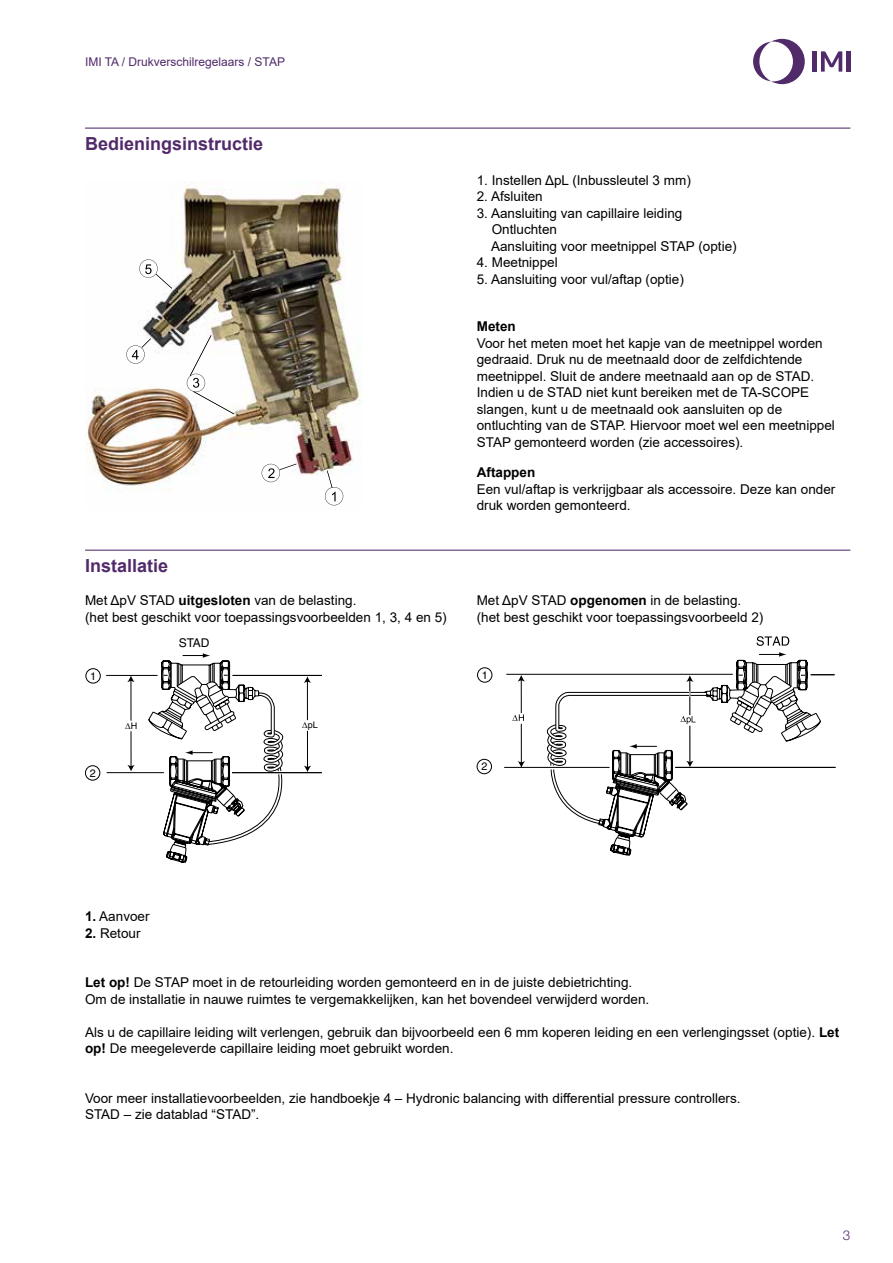
<style>
.page{position:relative;width:893px;height:1263px;background:#fff}
.page>*{position:absolute;margin:0;border:0;box-sizing:border-box;transform-origin:0 0}
.t1{font:700 18px "Arial";color:#512a6a}
.t2{font:13.5px/16.5px "Arial";color:#000}
.t3{font:700 13.5px "Arial";color:#000}
.t4{font:300 13.5px "Helvetica Neue LTW1 G";color:#512a6a}
.t5{font:12px "Arial";color:#512a6a}
.t6{font:12px "Helvetica";color:#000}
.t7{font:10.8px "Helvetica";color:#000}
.t8{font:9px "Helvetica";color:#000}
.s1{font-weight:700}
</style>
<div class="page">
<svg style="left:753px;top:39px;width:52px;height:45px"></svg>
<hr style="left:813px;top:51px;width:4px;height:21px;background:#512a6a">
<hr style="left:846px;top:51px;width:4px;height:21px;background:#512a6a">
<svg style="left:821px;top:51px;width:21px;height:21px"></svg>
<hr style="left:85px;top:128px;width:765px;height:1px;background:#512a6a">
<hr style="left:85px;top:550px;width:765px;height:1px;background:#512a6a">
<img style="left:86px;top:181px;width:276px;height:325px">
<img style="left:325px;top:487px;width:18px;height:18px">
<img style="left:262px;top:464px;width:18px;height:18px">
<img style="left:139px;top:259px;width:19px;height:19px">
<img style="left:279px;top:464px;width:18px;height:6px">
<img style="left:126px;top:345px;width:19px;height:19px">
<img style="left:187px;top:374px;width:18px;height:18px">
<img style="left:156px;top:274px;width:16px;height:15px">
<svg style="left:132px;top:338px;width:19px;height:21px"></svg>
<img style="left:190px;top:335px;width:21px;height:41px">
<img style="left:193px;top:391px;width:41px;height:23px">
<img style="left:327px;top:470px;width:5px;height:18px">
<hr style="left:107px;top:772px;width:57px;height:1px;background:#000">
<hr style="left:106px;top:675px;width:52px;height:1px;background:#000">
<hr style="left:131px;top:680px;width:1px;height:87px;background:#000">
<svg style="left:127px;top:675px;width:8px;height:7px"></svg>
<svg style="left:127px;top:765px;width:8px;height:6px"></svg>
<div style="left:122px;top:721px;width:20px;height:10px;background:#fff"></div>
<hr style="left:233px;top:675px;width:89px;height:1px;background:#000">
<hr style="left:307px;top:681px;width:1px;height:86px;background:#000">
<svg style="left:304px;top:676px;width:7px;height:7px"></svg>
<svg style="left:304px;top:766px;width:7px;height:6px"></svg>
<div style="left:298px;top:720px;width:17px;height:11px;background:#fff"></div>
<svg style="left:148px;top:653px;width:150px;height:210px"></svg>
<hr style="left:232px;top:772px;width:90px;height:1px;background:#000">
<div style="left:85px;top:668px;width:16px;height:15px;border:1px solid #000;border-radius:50%"></div>
<div style="left:85px;top:765px;width:15px;height:15px;border:1px solid #000;border-radius:50%"></div>
<hr style="left:506px;top:674px;width:227px;height:1px;background:#000">
<hr style="left:521px;top:676px;width:1px;height:87px;background:#000">
<svg style="left:518px;top:675px;width:7px;height:6px"></svg>
<svg style="left:518px;top:761px;width:7px;height:6px"></svg>
<div style="left:512px;top:713px;width:20px;height:11px;background:#fff"></div>
<hr style="left:504px;top:767px;width:106px;height:1px;background:#000">
<svg style="left:757px;top:636px;width:32px;height:10px"></svg>
<svg style="left:512px;top:714px;width:12px;height:7px"></svg>
<svg style="left:540px;top:652px;width:295px;height:203px"></svg>
<div style="left:477px;top:667px;width:15px;height:15px;border:1px solid #000;border-radius:50%"></div>
<div style="left:477px;top:759px;width:15px;height:15px;border:1px solid #000;border-radius:50%"></div>
<p class="t5" style="left:85px;top:54px;width:202px">IMI TA / Drukverschilregelaars / STAP</p>
<h1 class="t1" style="left:85px;top:131px;width:180px">Bedieningsinstructie</h1>
<p class="t2" style="left:477px;top:172px;width:216px">1. Instellen ΔpL (Inbussleutel 3 mm)</p>
<p class="t2" style="left:477px;top:188px;width:68px">2. Afsluiten</p>
<p class="t2" style="left:491px;top:205px;width:247px;text-indent:-14px">3. Aansluiting van capillaire leiding<br>Ontluchten<br>Aansluiting voor meetnippel STAP (optie)</p>
<p class="t2" style="left:477px;top:254px;width:83px">4. Meetnippel</p>
<p class="t2" style="left:477px;top:271px;width:209px">5. Aansluiting voor vul/aftap (optie)</p>
<p class="t3" style="left:477px;top:317px;width:41px">Meten</p>
<p class="t2" style="left:477px;top:335px;width:360px">Voor het meten moet het kapje van de meetnippel worden gedraaid. Druk nu de meetnaald door de zelfdichtende meetnippel. Sluit de andere meetnaald aan op de STAD.<br>Indien u de STAD niet kunt bereiken met de TA-SCOPE slangen, kunt u de meetnaald ook aansluiten op de ontluchting van de STAP. Hiervoor moet wel een meetnippel STAP gemonteerd worden (zie accessoires).</p>
<p class="t3" style="left:477px;top:463px;width:60px">Aftappen</p>
<p class="t2" style="left:477px;top:481px;width:360px">Een vul/aftap is verkrijgbaar als accessoire. Deze kan onder druk worden gemonteerd.</p>
<h1 class="t1" style="left:85px;top:553px;width:85px">Installatie</h1>
<p class="t2" style="left:85px;top:592px;width:363px">Met ΔpV STAD <span class="s1">uitgesloten</span> van de belasting.<br>(het best geschikt voor toepassingsvoorbeelden 1, 3, 4 en 5)</p>
<p class="t2" style="left:477px;top:592px;width:288px">Met ΔpV STAD <span class="s1">opgenomen</span> in de belasting. (het best geschikt voor toepassingsvoorbeeld 2)</p>
<p class="t7" style="left:90px;top:669px;width:8px">1</p>
<p class="t7" style="left:90px;top:766px;width:8px">2</p>
<p class="t6" style="left:179px;top:635px;width:32px">STAD</p>
<p class="t8" style="left:125px;top:721px;width:14px">∆H</p>
<p class="t8" style="left:302px;top:720px;width:17px">∆pL</p>
<p class="t7" style="left:482px;top:668px;width:8px">1</p>
<p class="t7" style="left:481px;top:760px;width:8px">2</p>
<p class="t2" style="left:85px;top:908px;width:66px"><span class="s1">1.</span> Aanvoer</p>
<p class="t2" style="left:85px;top:925px;width:57px"><span class="s1">2.</span> Retour</p>
<p class="t2" style="left:85px;top:974px;width:566px"><span class="s1">Let op!</span> De STAP moet in de retourleiding worden gemonteerd en in de juiste debietrichting.<br>Om de installatie in nauwe ruimtes te vergemakkelijken, kan het bovendeel verwijderd worden.</p>
<p class="t2" style="left:85px;top:1024px;width:756px">Als u de capillaire leiding wilt verlengen, gebruik dan bijvoorbeeld een 6 mm koperen leiding en een verlengingsset (optie). <span class="s1">Let op!</span> De meegeleverde capillaire leiding moet gebruikt worden.</p>
<p class="t2" style="left:85px;top:1090px;width:657px">Voor meer installatievoorbeelden, zie handboekje 4 – Hydronic balancing with differential pressure controllers.<br>STAD – zie datablad “STAD”.</p>
<p class="t4" style="left:843px;top:1226px;width:9px">3</p>
</div>
